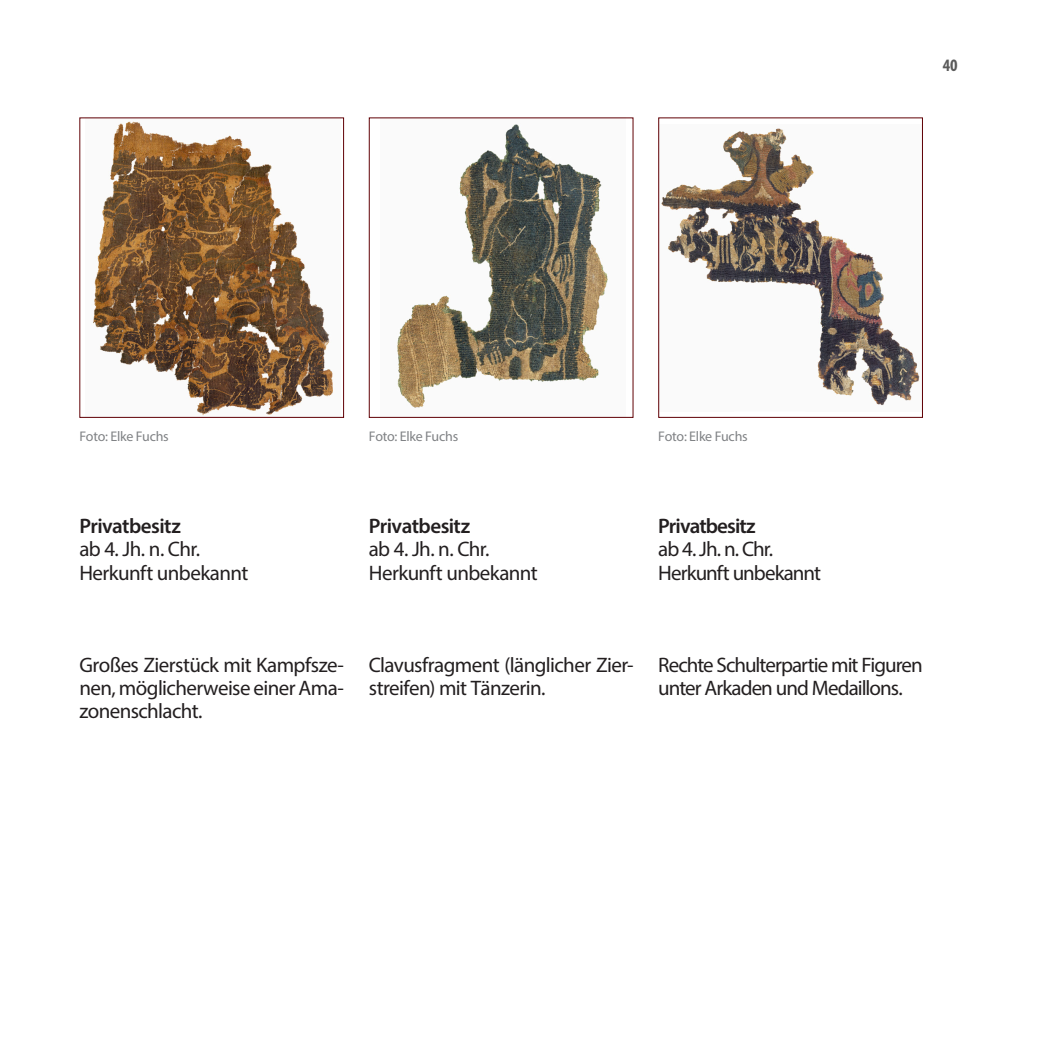
<style>
.page{position:relative;width:1042px;height:1042px;background:#fff}
.page>*{position:absolute;margin:0;border:0;box-sizing:border-box;transform-origin:0 0}
.Katalogtext{font:21px/23.1px "Myriad Pro";letter-spacing:-.03em;color:#231f20}
.Katalogtext-2{font:600 21px "Myriad Pro";letter-spacing:-.03em;color:#231f20}
.Katalogtext-3{font:700 condensed 17.5px "Myriad Pro";color:#5a5a5a}
.Copyright_ungebunden{font:14px "Myriad Pro";letter-spacing:-.015em;color:#808285}
.Copyright{font:14px "Myriad Pro";letter-spacing:-.015em;color:#808285}
</style>
<div class="page">
<img style="left:397px;top:124px;width:211px;height:284px">
<div style="left:369px;top:117px;width:264px;height:301px;border:1px solid #600005"></div>
<img style="left:93px;top:121px;width:240px;height:295px">
<div style="left:79px;top:117px;width:265px;height:301px;border:1px solid #600005"></div>
<img style="left:661px;top:128px;width:259px;height:278px">
<div style="left:658px;top:117px;width:265px;height:301px;border:1px solid #600005"></div>
<p class="Katalogtext-3" style="left:943px;top:54px;width:16px">40</p>
<p class="Copyright_ungebunden" style="left:79px;top:427px;width:91px">Foto: Elke Fuchs</p>
<p class="Copyright_ungebunden" style="left:369px;top:427px;width:91px">Foto: Elke Fuchs</p>
<p class="Copyright" style="left:658px;top:427px;width:91px">Foto: Elke Fuchs</p>
<p class="Katalogtext-2" style="left:79px;top:513px;width:103px">Privatbesitz</p>
<p class="Katalogtext" style="left:79px;top:537px;width:122px">ab 4. Jh. n. Chr.</p>
<p class="Katalogtext" style="left:79px;top:560px;width:170px">Herkunft unbekannt</p>
<p class="Katalogtext-2" style="left:369px;top:513px;width:103px">Privatbesitz</p>
<p class="Katalogtext" style="left:369px;top:537px;width:122px">ab 4. Jh. n. Chr.</p>
<p class="Katalogtext" style="left:369px;top:560px;width:170px">Herkunft unbekannt</p>
<p class="Katalogtext-2" style="left:658px;top:513px;width:99px">Privatbesitz</p>
<p class="Katalogtext" style="left:658px;top:537px;width:116px">ab 4. Jh. n. Chr.</p>
<p class="Katalogtext" style="left:658px;top:560px;width:164px">Herkunft unbekannt</p>
<p class="Katalogtext" style="left:79px;top:653px;width:266px;text-align:justify">Großes Zierstück mit Kampfsze&shy;nen, möglicherweise einer Ama&shy;zonenschlacht.</p>
<p class="Katalogtext" style="left:369px;top:653px;width:266px">Clavusfragment (länglicher Zier&shy;streifen) mit Tänzerin.</p>
<p class="Katalogtext" style="left:658px;top:653px;width:266px">Rechte Schulterpartie mit Figuren unter Arkaden und Medaillons.</p>
</div>
